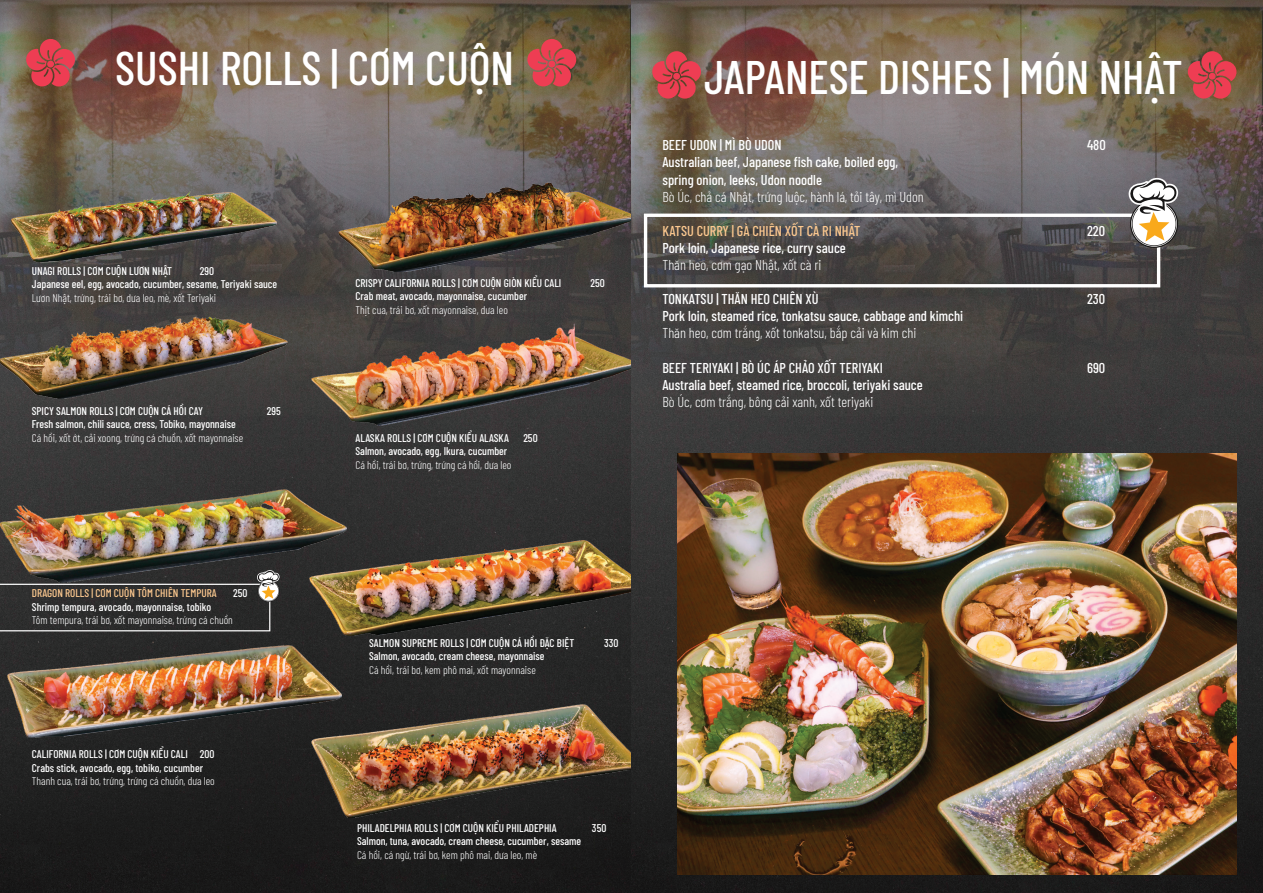
<style>
.page{position:relative;width:1263px;height:893px;background:#fff}
.page>*{position:absolute;margin:0;border:0;box-sizing:border-box;transform-origin:0 0}
.t1{font:500 47.1px "Barlow Condensed";color:#fff}
.t2{font:500 46.95px "Barlow Condensed";color:#fff}
.t3{font:500 14.25px/17.1px "Barlow Condensed";color:#fff}
.t4{font:300 14.25px "Barlow Condensed";color:#fff}
.t5{font:500 14.25px "Barlow Condensed";color:#fcc88f}
.t6{font:500 11.25px/13.4px "Barlow Condensed";color:#fff}
.t7{font:300 11.25px "Barlow Condensed";color:#fff}
.t8{font:500 11.25px "Barlow Condensed";color:#fcc88f}
</style>
<div class="page">
<img style="left:0;top:0;width:1263px;height:893px">
<svg style="left:652px;top:51px;width:49px;height:48px;background:#bc4a4c"></svg>
<svg style="left:1188px;top:51px;width:48px;height:48px;background:#bb4849"></svg>
<img style="left:677px;top:453px;width:559px;height:422px">
<svg style="left:527px;top:39px;width:49px;height:47px;background:#be4a4b"></svg>
<svg style="left:26px;top:39px;width:49px;height:47px;background:#bd484b"></svg>
<img style="left:0;top:489px;width:346px;height:94px">
<img style="left:311px;top:324px;width:319px;height:101px">
<img style="left:7px;top:646px;width:335px;height:91px">
<img style="left:311px;top:704px;width:319px;height:113px">
<img style="left:310px;top:540px;width:320px;height:95px">
<img style="left:339px;top:182px;width:291px;height:89px">
<img style="left:0;top:316px;width:288px;height:82px">
<img style="left:12px;top:191px;width:265px;height:70px">
<div style="left:644px;top:214px;width:516px;height:73px;border:3px solid #fff"></div>
<svg style="left:1125px;top:176px;width:53px;height:71px"></svg>
<svg style="left:0;top:569px;width:280px;height:62px;background:#373736"></svg>
<h1 class="t1" style="left:115px;top:34px;width:400px">SUSHI ROLLS | CƠM CUỘN</h1>
<p class="t6" style="left:32px;top:263px;width:142px">UNAGI ROLLS | CƠM CUỘN LƯƠN NHẬT</p>
<p class="t6" style="left:32px;top:263px;width:247px;text-indent:168px">290<br>Japanese eel, egg, avocado, cucumber, sesame, Teriyaki sauce</p>
<p class="t7" style="left:32px;top:290px;width:186px">Lươn Nhật, trứng, trái bơ, dưa leo, mè, xốt Teriyaki</p>
<p class="t6" style="left:355px;top:275px;width:207px">CRISPY CALIFORNIA ROLLS | CƠM CUỘN GIÒN KIỂU CALI</p>
<p class="t6" style="left:590px;top:275px;width:16px">250</p>
<p class="t6" style="left:355px;top:289px;width:173px">Crab meat, avocado, mayonnaise, cucumber</p>
<p class="t7" style="left:355px;top:302px;width:154px">Thịt cua, trái bơ, xốt mayonnaise, dưa leo</p>
<p class="t6" style="left:32px;top:403px;width:173px">SPICY SALMON ROLLS | CƠM CUỘN CÁ HỒI CAY</p>
<p class="t6" style="left:267px;top:403px;width:15px">295</p>
<p class="t6" style="left:32px;top:417px;width:205px">Fresh salmon, chili sauce, cress, Tobiko, mayonnaise</p>
<p class="t7" style="left:32px;top:430px;width:213px">Cá hồi, xốt ớt, cải xoong, trứng cá chuồn, xốt mayonnaise</p>
<p class="t6" style="left:355px;top:430px;width:155px">ALASKA ROLLS | CƠM CUỘN KIỂU ALASKA</p>
<p class="t6" style="left:523px;top:430px;width:16px">250</p>
<p class="t6" style="left:355px;top:444px;width:153px">Salmon, avocado, egg, Ikura, cucumber</p>
<p class="t7" style="left:355px;top:457px;width:157px">Cá hồi, trái bơ, trứng, trứng cá hồi, dưa leo</p>
<h2 class="t2" style="left:704px;top:44px;width:480px">JAPANESE DISHES | MÓN NHẬT</h2>
<p class="t3" style="left:662px;top:136px;width:120px">BEEF UDON | MÌ BÒ UDON</p>
<p class="t3" style="left:1087px;top:136px;width:20px">480</p>
<p class="t3" style="left:662px;top:153px;width:237px">Australian beef, Japanese fish cake, boiled egg, spring onion, leeks, Udon noodle</p>
<p class="t4" style="left:662px;top:186px;width:263px">Bò Úc, chả cá Nhật, trứng luộc, hành lá, tỏi tây, mì Udon</p>
<p class="t5" style="left:662px;top:221px;width:199px">KATSU CURRY | GÀ CHIÊN XỐT CÀ RI NHẬT</p>
<p class="t3" style="left:1087px;top:221px;width:20px">220</p>
<p class="t3" style="left:662px;top:238px;width:185px">Pork loin, Japanese rice, curry sauce</p>
<p class="t4" style="left:662px;top:255px;width:160px">Thăn heo, cơm gạo Nhật, xốt cà ri</p>
<p class="t3" style="left:662px;top:290px;width:158px">TONKATSU | THĂN HEO CHIÊN XÙ</p>
<p class="t3" style="left:1087px;top:290px;width:20px">230</p>
<p class="t3" style="left:662px;top:307px;width:302px">Pork loin, steamed rice, tonkatsu sauce, cabbage and kimchi</p>
<p class="t4" style="left:662px;top:323px;width:255px">Thăn heo, cơm trắng, xốt tonkatsu, bắp cải và kim chi</p>
<p class="t3" style="left:662px;top:358px;width:222px">BEEF TERIYAKI | BÒ ÚC ÁP CHẢO XỐT TERIYAKI</p>
<p class="t3" style="left:1087px;top:358px;width:20px">690</p>
<p class="t3" style="left:662px;top:375px;width:262px">Australia beef, steamed rice, broccoli, teriyaki sauce</p>
<p class="t4" style="left:662px;top:392px;width:212px">Bò Úc, cơm trắng, bông cải xanh, xốt teriyaki</p>
<p class="t8" style="left:32px;top:585px;width:186px">DRAGON ROLLS | CƠM CUỘN TÔM CHIÊN TEMPURA</p>
<p class="t6" style="left:233px;top:586px;width:16px">250</p>
<p class="t6" style="left:32px;top:599px;width:181px">Shrimp tempura, avocado, mayonnaise, tobiko</p>
<p class="t7" style="left:32px;top:612px;width:202px">Tôm tempura, trái bơ, xốt mayonnaise, trứng cá chuồn</p>
<p class="t6" style="left:32px;top:747px;width:184px">CALIFORNIA ROLLS | CƠM CUỘN KIỂU CALI 200<br>Crabs stick, avocado, egg, tobiko, cucumber</p>
<p class="t7" style="left:32px;top:773px;width:184px">Thanh cua, trái bơ, trứng, trứng cá chuồn, dưa leo</p>
<p class="t6" style="left:369px;top:635px;width:207px">SALMON SUPREME ROLLS | CƠM CUỘN CÁ HỒI ĐẶC BIỆT</p>
<p class="t6" style="left:604px;top:635px;width:16px">330</p>
<p class="t6" style="left:369px;top:649px;width:177px">Salmon, avocado, cream cheese, mayonnaise</p>
<p class="t7" style="left:369px;top:661px;width:168px">Cá hồi, trái bơ, kem phô mai, xốt mayonnaise</p>
<p class="t6" style="left:357px;top:820px;width:201px">PHILADELPHIA ROLLS | CƠM CUỘN KIỂU PHILADEPHIA</p>
<p class="t6" style="left:592px;top:820px;width:16px">350</p>
<p class="t6" style="left:357px;top:834px;width:226px">Salmon, tuna, avocado, cream cheese, cucumber, sesame</p>
<p class="t7" style="left:357px;top:847px;width:182px">Cá hồi, cá ngừ, trái bơ, kem phô mai, dưa leo, mè</p>
</div>
